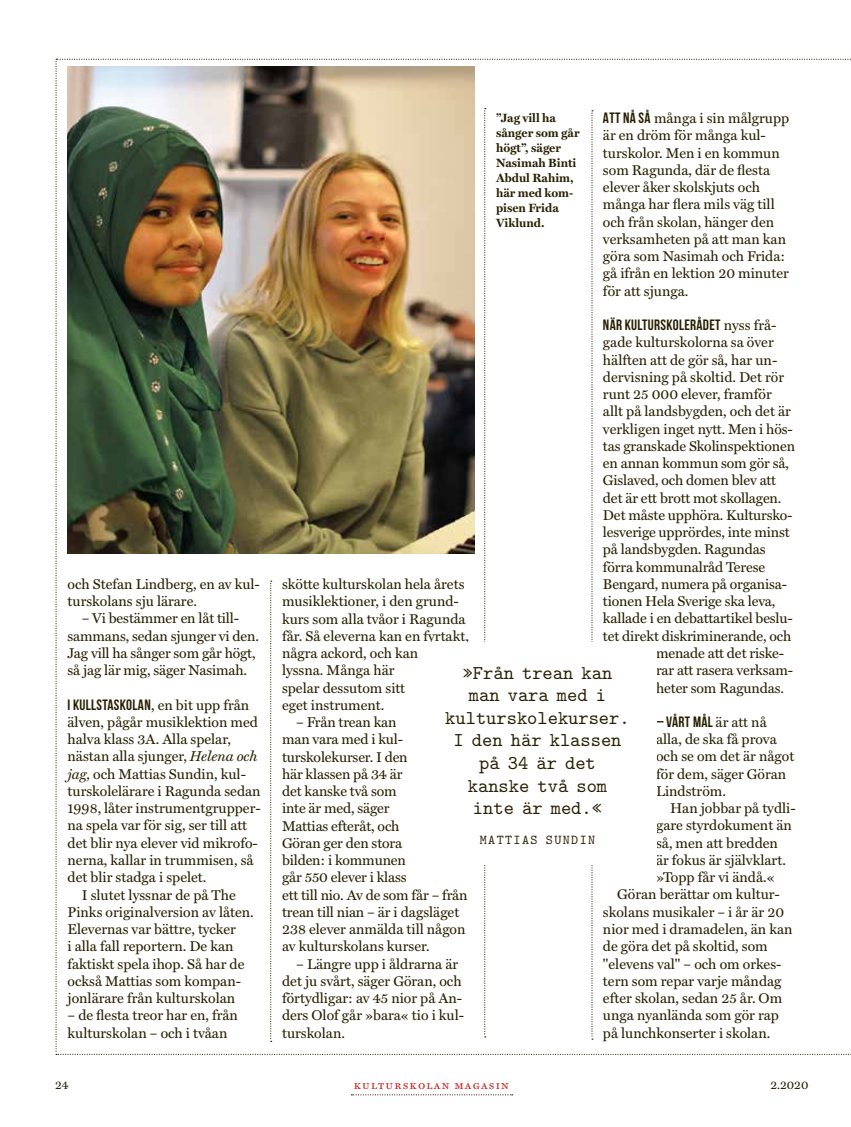
<style>
.page{position:relative;width:851px;height:1127px;background:#fff}
.page>*{position:absolute;margin:0;border:0;box-sizing:border-box;transform-origin:0 0}
.t1{font:19.5px/22.5px "LM Mono 10";color:#281f00;text-align:center}
.t2{font:700 15px "Bebas Neue";letter-spacing:.02em;color:#281f00}
.t3{font:14.25px/17.2px "Miller Text";color:#281f00}
.t4{font:13.5px "LM Mono 10";letter-spacing:.1em;color:#281f00}
.t5{font:700 12px/15px "Miller Text";color:#281f00}
.t6{font:12px "Miller Text Roman SC";letter-spacing:.1em;color:#c62925}
.t7{font:12px "Miller Text Roman SC";color:#281f00}
.s1{font-family:"Miller Text";font-weight:400;font-size:14.25px}
.s2{font-style:italic}
.s3{font-family:"Bebas Neue";font-weight:700;font-size:15px}
</style>
<div class="page">
<svg style="left:351px;top:1094px;width:161px;height:1px"></svg>
<img style="left:55px;top:59px;width:796px;height:996px">
<div style="left:419px;top:642px;width:237px;height:223px;background:#fff"></div>
<p class="t3" style="left:68px;top:576px;width:194px">och Stefan Lindberg, en av kul&shy;turskolans sju lärare.</p>
<p class="t3" style="left:68px;top:610px;width:193px;text-indent:14px">– Vi bestämmer en låt till&shy;sammans, sedan sjunger vi den.<br>Jag vill ha sånger som går högt, så jag lär mig, säger Nasimah.</p>
<p class="t2" style="left:68px;top:696px;width:183px">I KULLSTASKOLAN<span class="s1">, en bit upp från</span></p>
<p class="t3" style="left:68px;top:714px;width:192px">älven, pågår musiklektion med</p>
<p class="t3" style="left:68px;top:731px;width:165px">halva klass 3A. Alla spelar,</p>
<p class="t3" style="left:68px;top:748px;width:191px">nästan alla sjunger, <span class="s2">Helena och</span></p>
<p class="t3" style="left:68px;top:765px;width:180px"><span class="s2">jag,</span> och Mattias Sundin, kul-</p>
<p class="t3" style="left:68px;top:783px;width:194px">turskolelärare i Ragunda sedan</p>
<p class="t3" style="left:68px;top:800px;width:195px">1998, låter instrumentgrupper-</p>
<p class="t3" style="left:68px;top:817px;width:181px">na spela var för sig, ser till att</p>
<p class="t3" style="left:68px;top:834px;width:192px">det blir nya elever vid mikrofo-</p>
<p class="t3" style="left:68px;top:852px;width:187px">nerna, kallar in trummisen, så</p>
<p class="t3" style="left:68px;top:869px;width:140px">det blir stadga i spelet.</p>
<p class="t3" style="left:82px;top:886px;width:156px">I slutet lyssnar de på The</p>
<p class="t3" style="left:68px;top:903px;width:188px">Pinks originalversion av låten.</p>
<p class="t3" style="left:68px;top:921px;width:170px">Elevernas var bättre, tycker</p>
<p class="t3" style="left:68px;top:938px;width:167px">i alla fall reportern. De kan</p>
<p class="t3" style="left:68px;top:955px;width:178px">faktiskt spela ihop. Så har de</p>
<p class="t3" style="left:68px;top:972px;width:175px">också Mattias som kompan-</p>
<p class="t3" style="left:68px;top:990px;width:169px">jonlärare från kulturskolan</p>
<p class="t3" style="left:68px;top:1007px;width:172px">– de flesta treor har en, från kulturskolan – och i tvåan</p>
<p class="t3" style="left:603px;top:110px;width:188px"><span class="s3">ATT NÅ SÅ</span> många i sin målgrupp är en dröm för många kul&shy;turskolor. Men i en kommun som Ragunda, där de flesta elever åker skolskjuts och många har flera mils väg till och från skolan, hänger den verksamheten på att man kan göra som Nasimah och Frida: gå ifrån en lektion 20 minuter för att sjunga.</p>
<p class="t2" style="left:603px;top:317px;width:175px">NÄR KULTURSKOLERÅDET <span class="s1">nyss frå-</span></p>
<p class="t3" style="left:603px;top:334px;width:172px">gade kulturskolorna sa över</p>
<p class="t3" style="left:603px;top:351px;width:176px">hälften att de gör så, har un-</p>
<p class="t3" style="left:603px;top:369px;width:183px">dervisning på skoltid. Det rör</p>
<p class="t3" style="left:603px;top:386px;width:170px">runt 25 000 elever, framför</p>
<p class="t3" style="left:603px;top:403px;width:189px">allt på landsbygden, och det är</p>
<p class="t3" style="left:603px;top:420px;width:191px">verkligen inget nytt. Men i hös-</p>
<p class="t3" style="left:603px;top:438px;width:194px">tas granskade Skolinspektionen</p>
<p class="t3" style="left:603px;top:455px;width:187px">en annan kommun som gör så,</p>
<p class="t3" style="left:603px;top:472px;width:175px">Gislaved, och domen blev att</p>
<p class="t3" style="left:603px;top:489px;width:180px">det är ett brott mot skollagen.</p>
<p class="t3" style="left:603px;top:507px;width:191px">Det måste upphöra. Kultursko-</p>
<p class="t3" style="left:603px;top:524px;width:188px">lesverige upprördes, inte minst</p>
<p class="t3" style="left:603px;top:541px;width:164px">på landsbygden. Ragundas</p>
<p class="t3" style="left:603px;top:558px;width:164px">förra kommunalråd Terese</p>
<p class="t3" style="left:603px;top:576px;width:186px">Bengard, numera på organisa-</p>
<p class="t3" style="left:603px;top:593px;width:174px">tionen Hela Sverige ska leva,</p>
<p class="t3" style="left:603px;top:610px;width:191px">kallade i en debattartikel beslu-</p>
<p class="t3" style="left:603px;top:627px;width:190px">tet direkt diskriminerande, och</p>
<p class="t3" style="left:656px;top:645px;width:129px">menade att det riske-</p>
<p class="t3" style="left:656px;top:662px;width:139px">rar att rasera verksam-</p>
<p class="t3" style="left:656px;top:679px;width:129px">heter som Ragundas.</p>
<p class="t2" style="left:656px;top:713px;width:112px">– VÅRT MÅL <span class="s1">är att nå</span></p>
<p class="t3" style="left:656px;top:731px;width:140px">alla, de ska få prova och se om det är något för dem, säger Göran<br>Lindström.</p>
<p class="t3" style="left:670px;top:800px;width:127px">Han jobbar på tydli-</p>
<p class="t3" style="left:656px;top:817px;width:137px">gare styrdokument än</p>
<p class="t3" style="left:656px;top:834px;width:123px">så, men att bredden</p>
<p class="t3" style="left:656px;top:852px;width:131px">är fokus är självklart.</p>
<p class="t3" style="left:656px;top:869px;width:120px">»Topp får vi ändå.«</p>
<p class="t3" style="left:617px;top:886px;width:164px">Göran berättar om kultur-</p>
<p class="t3" style="left:603px;top:903px;width:183px">skolans musikaler – i år är 20</p>
<p class="t3" style="left:603px;top:921px;width:191px">nior med i dramadelen, än kan</p>
<p class="t3" style="left:603px;top:938px;width:166px">de göra det på skoltid, som</p>
<p class="t3" style="left:603px;top:955px;width:180px">"elevens val" – och om orkes-</p>
<p class="t3" style="left:603px;top:972px;width:180px">tern som repar varje måndag</p>
<p class="t3" style="left:603px;top:990px;width:181px">efter skolan, sedan 25 år. Om</p>
<p class="t3" style="left:603px;top:1007px;width:177px">unga nyanlända som gör rap</p>
<p class="t3" style="left:603px;top:1024px;width:169px">på lunchkonserter i skolan.</p>
<p class="t5" style="left:496px;top:110px;width:85px">”Jag vill ha sånger som går högt”, säger<br>Nasimah Binti<br>Abdul Rahim, här med kom&shy;pisen Frida<br>Viklund.</p>
<p class="t3" style="left:282px;top:576px;width:188px">skötte kulturskolan hela årets musiklektioner, i den grund&shy;kurs som alla tvåor i Ragunda får. Så eleverna kan en fyrtakt, några ackord, och kan<br>lyssna. Många här<br>spelar dessutom sitt<br>eget instrument.</p>
<p class="t3" style="left:282px;top:714px;width:187px;text-indent:14px">– Från trean kan<br>man vara med i kul&shy;turskolekurser. I den<br>här klassen på 34 är<br>det kanske två som<br>inte är med, säger<br>Mattias efteråt, och<br>Göran ger den stora<br>bilden: i kommunen<br>går 550 elever i klass<br>ett till nio. Av de som får – från trean till nian – är i dagsläget<br>238 elever anmälda till någon av kulturskolans kurser.</p>
<p class="t3" style="left:282px;top:955px;width:184px;text-indent:14px">– Längre upp i åldrarna är det ju svårt, säger Göran, och förtydligar: av 45 nior på An&shy;ders Olof går »bara« tio i kul&shy;turskolan.</p>
<h1 class="t1" style="left:445px;top:661px;width:186px">»Från trean kan man vara med i kulturskolekurser.<br>I den här klassen på 34 är det<br>kanske två som inte är med.«</h1>
<p class="t4" style="left:479px;top:830px;width:84px">Matti as Sundin</p>
<p class="t7" style="left:55px;top:1077px;width:15px">24</p>
<p class="t6" style="left:354px;top:1077px;width:156px">kulturskolan magasin</p>
<p class="t7" style="left:770px;top:1077px;width:40px">2.2020</p>
</div>
